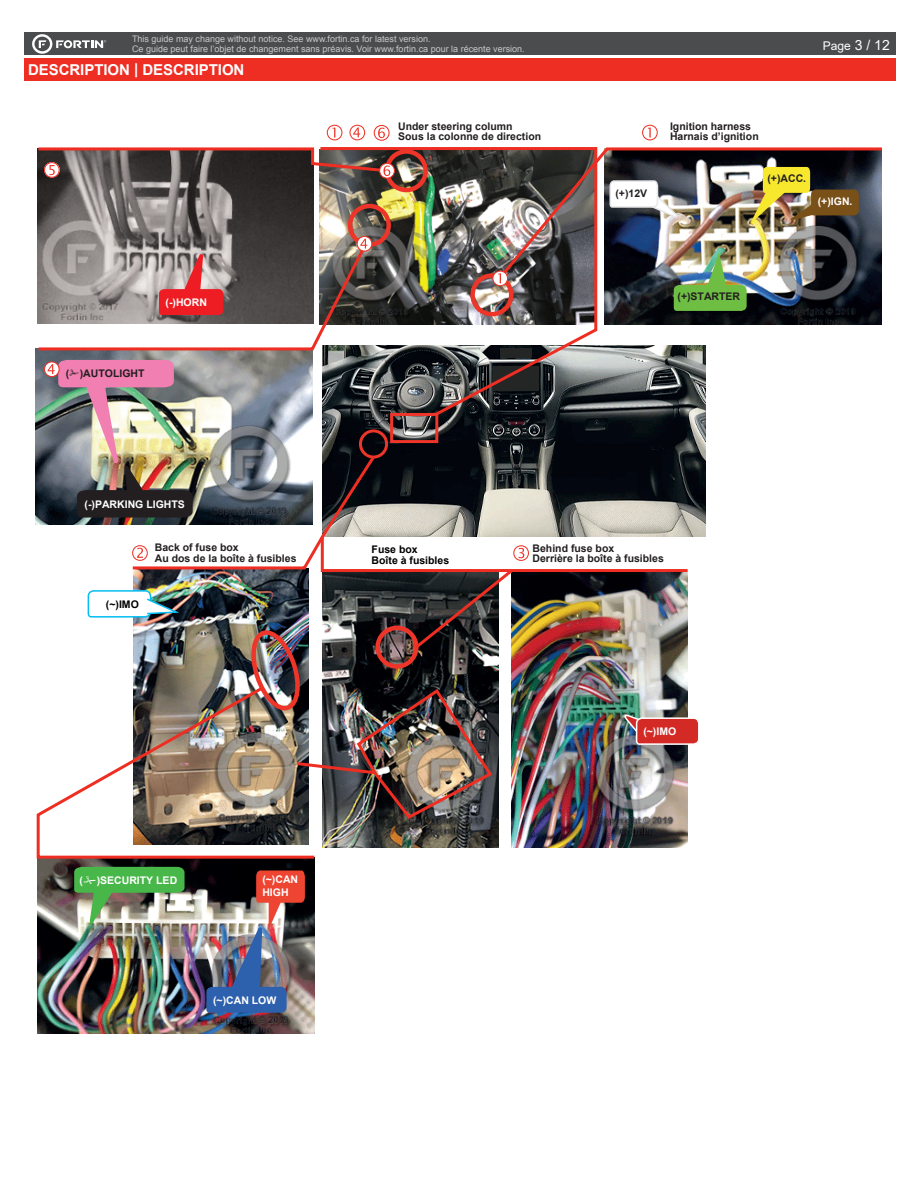
<style>
.page{position:relative;width:918px;height:1188px;background:#fff}
.page>*{position:absolute;margin:0;border:0;box-sizing:border-box;transform-origin:0 0}
.t1{font:700 15px "Arial";letter-spacing:-.005em;color:#fff}
.t2{font:12px "Arial";color:#fff}
.t3{font:700 10.5px/10.5px "Arial";color:#231f20}
.t4{font:700 10.5px/12.6px "Arial";color:#fff}
.t5{font:700 10.5px/10.5px "Arial";color:#000001}
.t6{font:9px/9.8px "Arial";color:#c7c8ca}
.s1{font-size:13.95px}
</style>
<div class="page">
<div style="left:24px;top:33px;width:872px;height:22px;background:#4b4c4d"></div>
<div style="left:24px;top:58px;width:872px;height:23px;background:#ee2e22"></div>
<svg style="left:32px;top:34px;width:74px;height:20px"></svg>
<img style="left:37px;top:860px;width:277px;height:173px">
<img style="left:322px;top:821px;width:176px;height:26px">
<img style="left:512px;top:821px;width:176px;height:26px">
<img style="left:36px;top:352px;width:277px;height:172px">
<img style="left:605px;top:283px;width:277px;height:41px">
<img style="left:599px;top:345px;width:107px;height:192px">
<img style="left:319px;top:147px;width:280px;height:212px">
<div style="left:470px;top:273px;width:43px;height:43px;border:4px solid #ee3529;border-radius:50%"></div>
<div style="left:348px;top:204px;width:43px;height:43px;border:4px solid #ee3529;border-radius:50%"></div>
<img style="left:206px;top:871px;width:99px;height:142px">
<svg style="left:36px;top:810px;width:279px;height:50px"></svg>
<svg style="left:642px;top:125px;width:16px;height:15px"></svg>
<img style="left:495px;top:147px;width:387px;height:136px">
<svg style="left:492px;top:271px;width:16px;height:15px"></svg>
<img style="left:44px;top:359px;width:656px;height:462px">
<div style="left:385px;top:149px;width:43px;height:43px;border:4px solid #ee3529;border-radius:50%"></div>
<img style="left:38px;top:179px;width:276px;height:57px">
<svg style="left:36px;top:236px;width:336px;height:116px"></svg>
<svg style="left:37px;top:125px;width:358px;height:54px"></svg>
<svg style="left:609px;top:180px;width:70px;height:40px"></svg>
<img style="left:674px;top:252px;width:73px;height:59px">
<img style="left:751px;top:167px;width:108px;height:55px">
<img style="left:74px;top:867px;width:111px;height:63px">
<p class="t6" style="left:132px;top:34px;width:394px">This guide may change without notice. See www.fortin.ca for latest version.<br>Ce guide peut faire l’objet de changement sans préavis. Voir www.fortin.ca pour la récente version.</p>
<h1 class="t1" style="left:28px;top:59px;width:218px">DESCRIPTION | DESCRIPTION</h1>
<p class="t2" style="left:823px;top:38px;width:69px">Page <span class="s1">3 / 12</span></p>
<p class="t3" style="left:398px;top:121px;width:144px">Under steering column<br>Sous la colonne de direction</p>
<p class="t3" style="left:670px;top:121px;width:90px">Ignition harness<br>Harnais d’ignition</p>
<p class="t3" style="left:767px;top:174px;width:40px">(+)ACC.</p>
<p class="t3" style="left:615px;top:188px;width:33px">(+)12V</p>
<p class="t4" style="left:818px;top:195px;width:36px">(+)IGN.</p>
<p class="t4" style="left:166px;top:296px;width:43px">(-)HORN</p>
<p class="t3" style="left:678px;top:292px;width:64px">(+)STARTER</p>
<p class="t3" style="left:66px;top:369px;width:80px">(✁)AUTOLIGHT</p>
<p class="t4" style="left:85px;top:498px;width:102px">(-)PARKING LIGHTS</p>
<p class="t5" style="left:106px;top:599px;width:34px">(~)IMO</p>
<p class="t3" style="left:155px;top:542px;width:143px">Back of fuse box<br>Au dos de la boîte à fusibles</p>
<p class="t3" style="left:533px;top:543px;width:133px">Behind fuse box<br>Derrière la boîte à fusibles</p>
<p class="t5" style="left:372px;top:544px;width:79px">Fuse box<br>Boîte à fusibles</p>
<p class="t4" style="left:643px;top:725px;width:34px">(~)IMO</p>
<p class="t4" style="left:80px;top:874px;width:5px">(</p>
<p class="t4" style="left:97px;top:874px;width:82px">)SECURITY LED</p>
<p class="t4" style="left:262px;top:874px;width:37px">(~)CAN<br>HIGH</p>
<p class="t4" style="left:213px;top:994px;width:65px">(~)CAN LOW</p>
</div>
